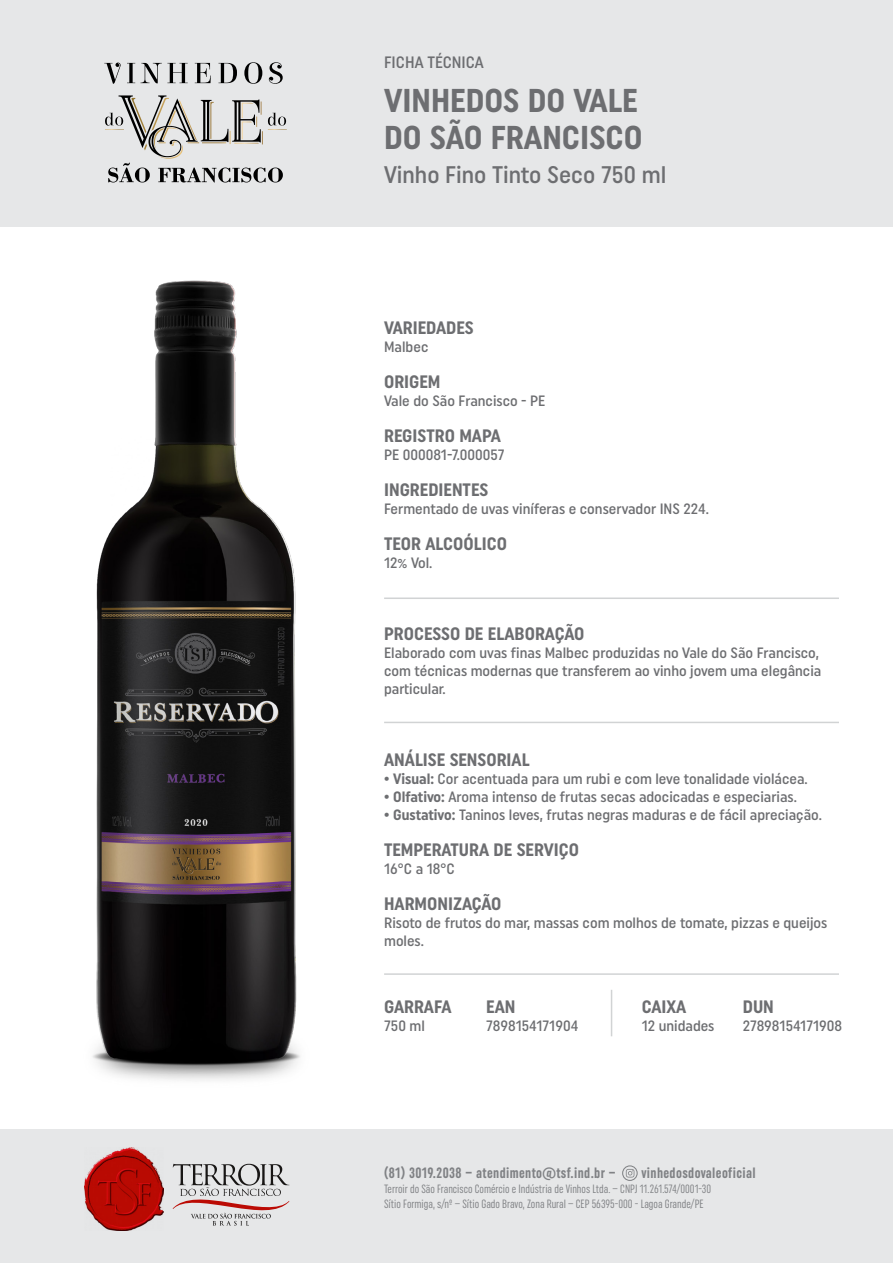
<style>
.page{position:relative;width:893px;height:1263px;background:#fff}
.page>*{position:absolute;margin:0;border:0;box-sizing:border-box;transform-origin:0 0}
.t1{font:700 33px/37.2px "Uniform Condensed";color:#6d6e71}
.t2{font:500 24px "Uniform Condensed";color:#6d6e71}
.t3{font:700 18px "Uniform Condensed";color:#6d6e71}
.t4{font:500 16.5px "Uniform Condensed";color:#6d6e71}
.t5{font:500 15px/18px "Uniform Condensed";color:#6d6e71}
.t6{font:700 extra-condensed 15px "Uniform";letter-spacing:.025em;color:#808285}
.t7{font:extra-condensed 12px/15px "Uniform";color:#808285}
.s1{font-weight:700}
</style>
<div class="page">
<img style="left:92px;top:280px;width:352px;height:801px">
<div style="left:0;top:0;width:893px;height:227px;background:#e6e7e8"></div>
<div style="left:0;top:1129px;width:893px;height:134px;background:#e6e7e8"></div>
<img style="left:84px;top:1147px;width:79px;height:83px">
<svg style="left:173px;top:1164px;width:116px;height:61px"></svg>
<svg style="left:108px;top:163px;width:42px;height:19px"></svg>
<svg style="left:158px;top:168px;width:125px;height:14px"></svg>
<svg style="left:104px;top:62px;width:179px;height:22px"></svg>
<svg style="left:105px;top:95px;width:182px;height:62px"></svg>
<hr style="left:384px;top:722px;width:455px;height:1px;background:#d1d3d4">
<hr style="left:384px;top:597px;width:455px;height:2px;background:#d1d3d4">
<hr style="left:384px;top:973px;width:455px;height:2px;background:#d1d3d4">
<hr style="left:611px;top:990px;width:1px;height:46px;background:#d1d3d4">
<svg style="left:622px;top:1165px;width:16px;height:16px"></svg>
<p class="t4" style="left:384px;top:53px;width:101px">FICHA TÉCNICA</p>
<h1 class="t1" style="left:384px;top:82px;width:260px">VINHEDOS DO VALE<br>DO SÃO FRANCISCO</h1>
<h2 class="t2" style="left:384px;top:160px;width:284px">Vinho Fino Tinto Seco 750 ml</h2>
<p class="t3" style="left:384px;top:317px;width:91px">VARIEDADES</p>
<p class="t5" style="left:384px;top:338px;width:46px">Malbec</p>
<p class="t3" style="left:384px;top:371px;width:58px">ORIGEM</p>
<p class="t5" style="left:384px;top:392px;width:163px">Vale do São Francisco - PE</p>
<p class="t3" style="left:384px;top:425px;width:118px">REGISTRO MAPA</p>
<p class="t5" style="left:384px;top:446px;width:122px">PE 000081-7.000057</p>
<p class="t3" style="left:384px;top:479px;width:106px">INGREDIENTES</p>
<p class="t5" style="left:384px;top:500px;width:326px">Fermentado de uvas viníferas e conservador INS 224.</p>
<p class="t3" style="left:384px;top:533px;width:124px">TEOR ALCOÓLICO</p>
<p class="t5" style="left:384px;top:554px;width:50px">12% Vol.</p>
<p class="t3" style="left:384px;top:623px;width:202px">PROCESSO DE ELABORAÇÃO</p>
<p class="t5" style="left:384px;top:644px;width:439px">Elaborado com uvas finas Malbec produzidas no Vale do São Francisco, com técnicas modernas que transferem ao vinho jovem uma elegância particular.</p>
<p class="t3" style="left:384px;top:749px;width:147px">ANÁLISE SENSORIAL</p>
<p class="t5" style="left:384px;top:770px;width:425px"><span class="s1">• Visual:</span> Cor acentuada para um rubi e com leve tonalidade violácea.</p>
<p class="t5" style="left:384px;top:788px;width:414px"><span class="s1">• Olfativo:</span> Aroma intenso de frutas secas adocicadas e especiarias.</p>
<p class="t5" style="left:384px;top:806px;width:439px"><span class="s1">• Gustativo:</span> Taninos leves, frutas negras maduras e de fácil apreciação.</p>
<p class="t3" style="left:384px;top:839px;width:196px">TEMPERATURA DE SERVIÇO</p>
<p class="t5" style="left:384px;top:860px;width:72px">16°C a 18°C</p>
<p class="t3" style="left:384px;top:893px;width:119px">HARMONIZAÇÃO</p>
<p class="t5" style="left:384px;top:914px;width:445px">Risoto de frutos do mar, massas com molhos de tomate, pizzas e queijos moles.</p>
<p class="t3" style="left:384px;top:996px;width:69px">GARRAFA</p>
<p class="t5" style="left:384px;top:1017px;width:42px">750 ml</p>
<p class="t3" style="left:486px;top:996px;width:31px">EAN</p>
<p class="t5" style="left:486px;top:1017px;width:94px">7898154171904</p>
<p class="t3" style="left:642px;top:996px;width:46px">CAIXA</p>
<p class="t5" style="left:642px;top:1017px;width:74px">12 unidades</p>
<p class="t3" style="left:743px;top:996px;width:33px">DUN</p>
<p class="t5" style="left:743px;top:1017px;width:101px">27898154171908</p>
<p class="t6" style="left:384px;top:1164px;width:233px">(81) 3019.2038 – atendimento@tsf.ind.br –</p>
<p class="t6" style="left:641px;top:1164px;width:116px">vinhedosdovaleoficial</p>
<p class="t7" style="left:384px;top:1181px;width:329px">Terroir do São Francisco Comércio e Indústria de Vinhos Ltda. – CNPJ 11.261.574/0001-30<br>Sítio Formiga, s/nº – Sítio Gado Bravo, Zona Rural – CEP 56395-000 - Lagoa Grande/PE</p>
</div>
